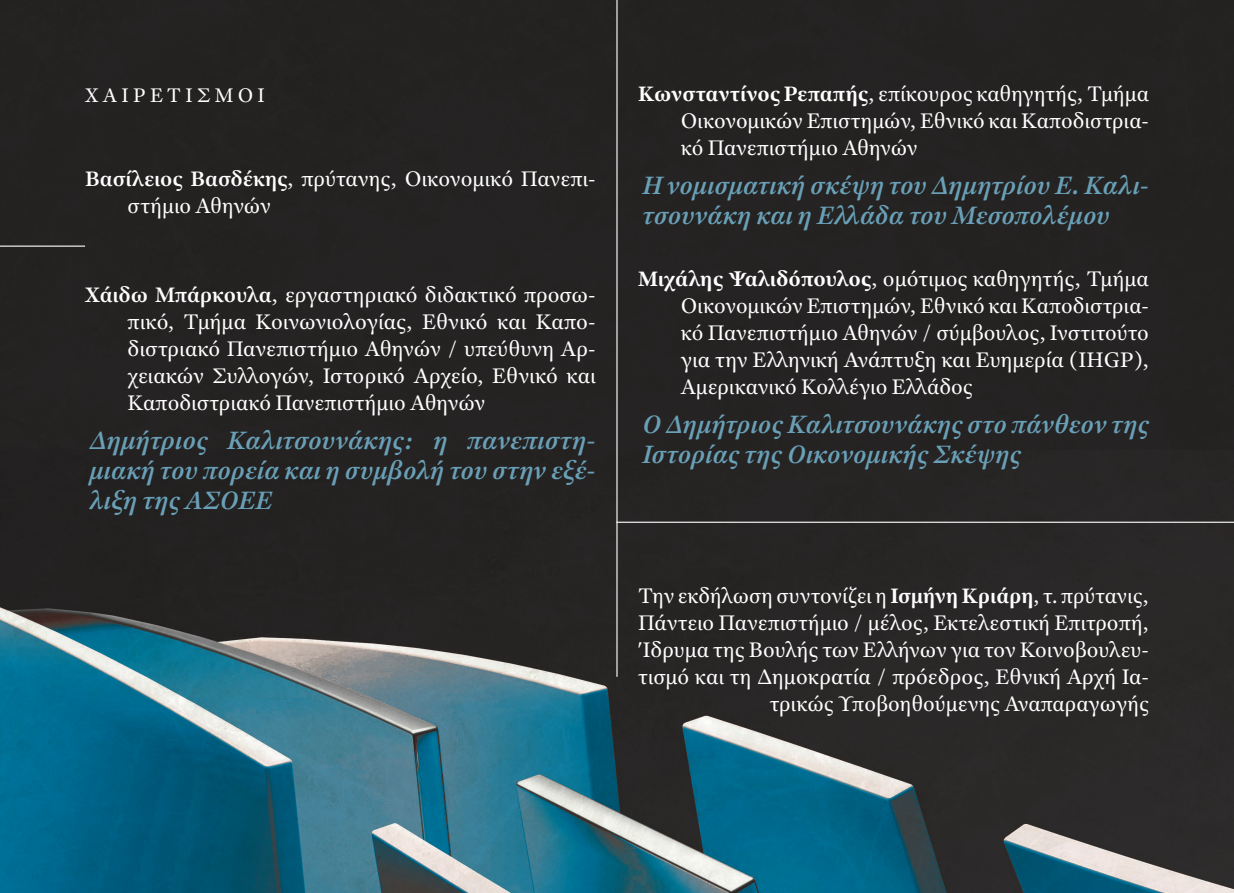
<style>
.page{position:relative;width:1234px;height:893px;background:#fff}
.page>*{position:absolute;margin:0;border:0;box-sizing:border-box;transform-origin:0 0}
.t1{font:italic 600 27px/30px "Adobe Text Pro";color:#69a0b7}
.t2{font:22.5px/27px "Adobe Text Pro";color:#fff;text-align:justify}
.t3{font:21px "Adobe Text Pro";letter-spacing:.2em;color:#fff}
.s1{font-weight:700}
.s2{font-weight:600}
</style>
<div class="page">
<img style="left:0;top:0;width:1233px;height:893px">
<hr style="left:616px;top:0;width:1px;height:677px;background:#fff">
<hr style="left:616px;top:522px;width:617px;height:1px;background:#fff">
<hr style="left:0;top:246px;width:85px;height:1px;background:#fff">
<p class="t3" style="left:85px;top:82px;width:180px">ΧΑΙΡΕΤΙΣΜΟΙ</p>
<p class="t2" style="left:680px;top:80px;width:469px;text-indent:-43px"><span class="s1">Κωνσταντίνος Ρεπαπής</span>, επίκουρος καθηγητής, Τμήμα Οικονομικών Επιστημών, Εθνικό και Καποδιστρια&shy;κό Πανεπιστήμιο Αθηνών</p>
<p class="t1" style="left:642px;top:170px;width:507px">Η νομισματική σκέψη του Δημητρίου Ε. Καλι&shy;τσουνάκη και η Ελλάδα του Μεσοπολέμου</p>
<p class="t2" style="left:680px;top:265px;width:469px;text-indent:-43px"><span class="s1">Μιχάλης Ψαλιδόπουλος</span>, ομότιμος καθηγητής, Τμήμα Οικονομικών Επιστημών, Εθνικό και Καποδιστρια&shy;κό Πανεπιστήμιο Αθηνών / σύμβουλος, Ινστιτούτο για την Ελληνική Ανάπτυξη και Ευημερία (IHGP), Αμερικανικό Κολλέγιο Ελλάδος</p>
<p class="t1" style="left:642px;top:409px;width:507px">Ο Δημήτριος Καλιτσουνάκης στο πάνθεον της<br>Ιστορίας της Οικονομικής Σκέψης</p>
<p class="t2" style="left:128px;top:165px;width:469px;text-indent:-43px"><span class="s2">Βασίλειος Βασδέκης</span>, πρύτανης, Οικονομικό Πανεπι&shy;στήμιο Αθηνών</p>
<p class="t2" style="left:128px;top:281px;width:469px;text-indent:-43px"><span class="s2">Χάιδω Μπάρκουλα</span>, εργαστηριακό διδακτικό προσω&shy;πικό, Τμήμα Κοινωνιολογίας, Εθνικό και Καπο&shy;διστριακό Πανεπιστήμιο Αθηνών / υπεύθυνη Αρ&shy;χειακών Συλλογών, Ιστορικό Αρχείο, Εθνικό και Καποδιστριακό Πανεπιστήμιο Αθηνών</p>
<p class="t1" style="left:89px;top:425px;width:507px;text-align:justify">Δημήτριος Καλιτσουνάκης: η πανεπιστη&shy;μιακή του πορεία και η συμβολή του στην εξέ&shy;λιξη της ΑΣΟΕΕ</p>
<p class="t2" style="left:638px;top:581px;width:512px;text-align:right">Την εκδήλωση συντονίζει η <span class="s1">Ισμήνη Κριάρη</span>, τ. πρύτανις, Πάντειο Πανεπιστήμιο / μέλος, Εκτελεστική Επιτροπή, Ίδρυμα της Βουλής των Ελλήνων για τον Κοινοβουλευ&shy;τισμό και τη Δημοκρατία / πρόεδρος, Εθνική Αρχή Ια&shy;τρικώς Υποβοηθούμενης Αναπαραγωγής</p>
</div>
